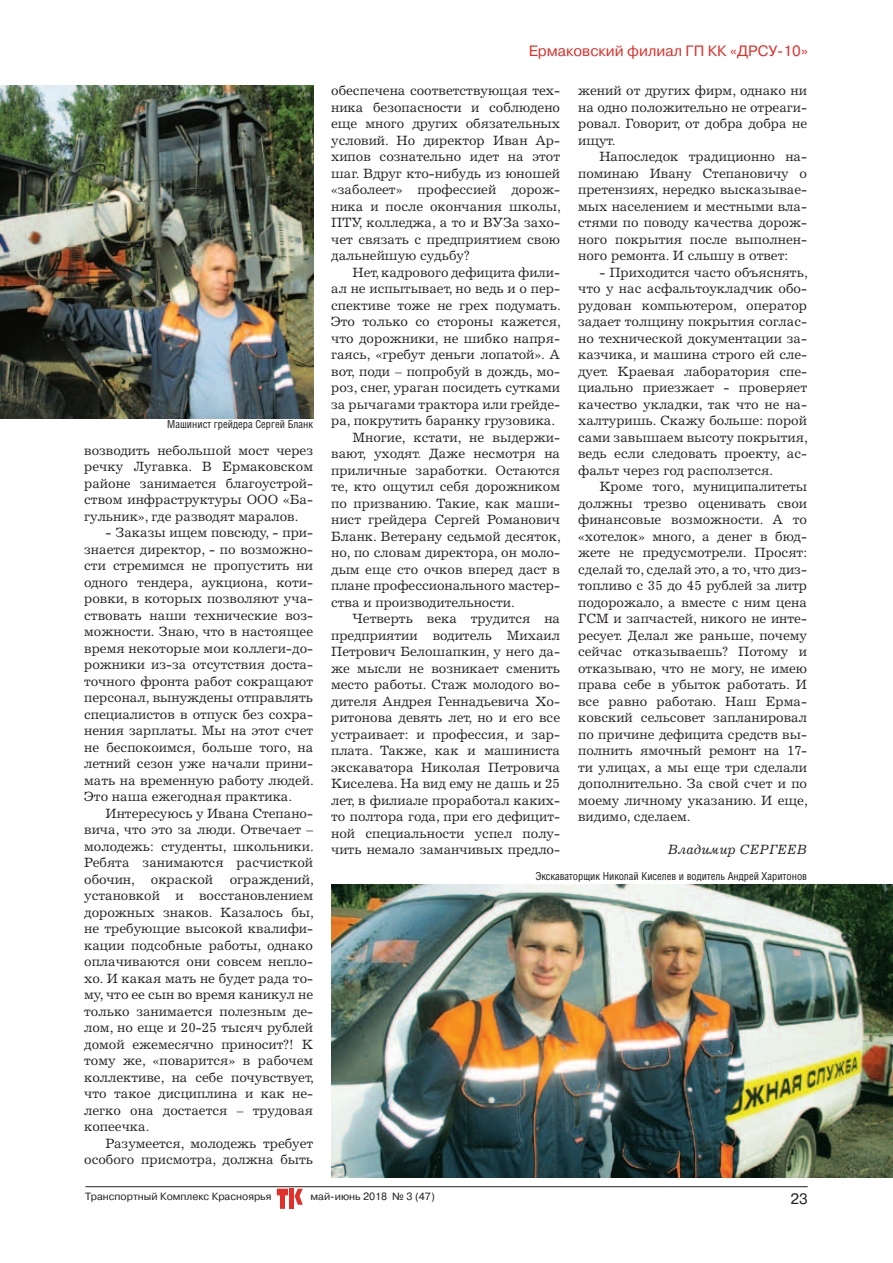
<style>
.page{position:relative;width:893px;height:1263px;background:#fff}
.page>*{position:absolute;margin:0;border:0;box-sizing:border-box;transform-origin:0 0}
.t1{font:15px "zn Pragmatica";color:#e12f2a}
.t2{font:15px "zn Pragmatica";color:#231f20}
.t3{font:13.5px/16.5px "zn Excelsior";color:#231f20;text-align:justify}
.t4{font:italic 13.5px "zn Excelsior";color:#231f20}
.t5{font:10.5px "zn Letterica";color:#231f20}
.t6{font:10.5px "zn Pragmatica";color:#231f20}
</style>
<div class="page">
<hr style="left:85px;top:1186px;width:723px;height:1px;background:#231f20">
<svg style="left:277px;top:1189px;width:11px;height:20px"></svg>
<div style="left:289px;top:1189px;width:5px;height:20px;background:#e12f2a"></div>
<svg style="left:295px;top:1189px;width:8px;height:16px"></svg>
<img style="left:331px;top:884px;width:562px;height:294px">
<img style="left:1px;top:85px;width:312px;height:333px">
<p class="t5" style="left:167px;top:418px;width:147px">Машинист грейдера Сергей Бланк</p>
<p class="t3" style="left:84px;top:442px;width:230px">возводить небольшой мост через речку Лугавка. В Ермаковском районе занимается благоустрой&shy;ством инфраструктуры ООО «Ба&shy;гульник», где разводят маралов.</p>
<p class="t3" style="left:84px;top:524px;width:231px;text-indent:21px">- Заказы ищем повсюду, - при&shy;знается директор, - по возможно&shy;сти стремимся не пропустить ни одного тендера, аукциона, коти&shy;ровки, в которых позволяют уча&shy;ствовать наши технические воз&shy;можности. Знаю, что в настоящее время некоторые мои коллеги-до&shy;рожники из-за отсутствия доста&shy;точного фронта работ сокращают персонал, вынуждены отправлять специалистов в отпуск без сохра&shy;нения зарплаты. Мы на этот счет не беспокоимся, больше того, на летний сезон уже начали прини&shy;мать на временную работу людей.<br>Это наша ежегодная практика.</p>
<p class="t3" style="left:84px;top:805px;width:231px;text-indent:21px">Интересуюсь у Ивана Степано&shy;вича, что это за люди. Отвечает – молодежь: студенты, школьники.<br>Ребята занимаются расчисткой обочин, окраской ограждений, установкой и восстановлением дорожных знаков. Казалось бы, не требующие высокой квалифи&shy;кации подсобные работы, однако оплачиваются они совсем непло&shy;хо. И какая мать не будет рада то&shy;му, что ее сын во время каникул не только занимается полезным де&shy;лом, но еще и 20-25 тысяч рублей домой ежемесячно приносит?! К тому же, «поварится» в рабочем коллективе, на себе почувствует, что такое дисциплина и как не&shy;легко она достается – трудовая копеечка.</p>
<p class="t3" style="left:84px;top:1135px;width:230px;text-align:right">Разумеется, молодежь требует особого присмотра, должна быть</p>
<p class="t1" style="left:529px;top:43px;width:281px">Ермаковский филиал ГП КК «ДРСУ-10»</p>
<p class="t3" style="left:331px;top:82px;width:231px">обеспечена соответствующая тех&shy;ника безопасности и соблюдено еще много других обязательных условий. Но директор Иван Ар&shy;хипов сознательно идет на этот шаг. Вдруг кто-нибудь из юношей «заболеет» профессией дорож&shy;ника и после окончания школы, ПТУ, колледжа, а то и ВУЗа захо&shy;чет связать с предприятием свою дальнейшую судьбу?</p>
<p class="t3" style="left:352px;top:264px;width:209px">Нет, кадрового дефицита фили-</p>
<p class="t3" style="left:331px;top:280px;width:230px">ал не испытывает, но ведь и о пер-</p>
<p class="t3" style="left:331px;top:297px;width:231px">спективе тоже не грех подумать.</p>
<p class="t3" style="left:331px;top:313px;width:231px">Это только со стороны кажется,</p>
<p class="t3" style="left:331px;top:330px;width:230px">что дорожники, не шибко напря-</p>
<p class="t3" style="left:331px;top:346px;width:230px">гаясь, «гребут деньги лопатой». А</p>
<p class="t3" style="left:331px;top:363px;width:230px">вот, поди – попробуй в дождь, мо-</p>
<p class="t3" style="left:331px;top:379px;width:230px">роз, снег, ураган посидеть сутками</p>
<p class="t3" style="left:331px;top:396px;width:230px">за рычагами трактора или грейде-</p>
<p class="t3" style="left:331px;top:412px;width:225px">ра, покрутить баранку грузовика.</p>
<p class="t3" style="left:352px;top:429px;width:209px">Многие, кстати, не выдержи-</p>
<p class="t3" style="left:331px;top:445px;width:230px">вают, уходят. Даже несмотря на</p>
<p class="t3" style="left:331px;top:462px;width:230px">приличные заработки. Остаются</p>
<p class="t3" style="left:331px;top:478px;width:230px">те, кто ощутил себя дорожником</p>
<p class="t3" style="left:331px;top:495px;width:230px">по призванию. Такие, как маши-</p>
<p class="t3" style="left:331px;top:511px;width:230px">нист грейдера Сергей Романович</p>
<p class="t3" style="left:331px;top:528px;width:231px">Бланк. Ветерану седьмой десяток,</p>
<p class="t3" style="left:331px;top:544px;width:230px">но, по словам директора, он моло-</p>
<p class="t3" style="left:331px;top:561px;width:230px">дым еще сто очков вперед даст в</p>
<p class="t3" style="left:331px;top:577px;width:230px">плане профессионального мастер-</p>
<p class="t3" style="left:331px;top:594px;width:185px">ства и производительности.</p>
<p class="t3" style="left:352px;top:610px;width:209px">Четверть века трудится на</p>
<p class="t3" style="left:331px;top:627px;width:230px">предприятии водитель Михаил</p>
<p class="t3" style="left:331px;top:643px;width:230px">Петрович Белошапкин, у него да-</p>
<p class="t3" style="left:331px;top:660px;width:230px">же мысли не возникает сменить</p>
<p class="t3" style="left:331px;top:676px;width:230px">место работы. Стаж молодого во-</p>
<p class="t3" style="left:331px;top:693px;width:230px">дителя Андрея Геннадьевича Хо-</p>
<p class="t3" style="left:331px;top:709px;width:230px">ритонова девять лет, но и его все</p>
<p class="t3" style="left:331px;top:726px;width:230px">устраивает: и профессия, и зар-</p>
<p class="t3" style="left:331px;top:742px;width:230px">плата. Также, как и машиниста</p>
<p class="t3" style="left:331px;top:759px;width:230px">экскаватора Николая Петровича</p>
<p class="t3" style="left:331px;top:775px;width:230px">Киселева. На вид ему не дашь и 25</p>
<p class="t3" style="left:331px;top:792px;width:230px">лет, в филиале проработал каких-</p>
<p class="t3" style="left:331px;top:808px;width:230px">то полтора года, при его дефицит-</p>
<p class="t3" style="left:331px;top:825px;width:230px">ной специальности успел полу-</p>
<p class="t3" style="left:331px;top:841px;width:230px">чить немало заманчивых предло-</p>
<p class="t3" style="left:578px;top:82px;width:230px">жений от других фирм, однако ни на одно положительно не отреаги&shy;ровал. Говорит, от добра добра не ищут.</p>
<p class="t3" style="left:578px;top:148px;width:230px;text-indent:21px">Напоследок традиционно на&shy;поминаю Ивану Степановичу о претензиях, нередко высказывае&shy;мых населением и местными вла&shy;стями по поводу качества дорож&shy;ного покрытия после выполнен&shy;ного ремонта. И слышу в ответ:</p>
<p class="t3" style="left:578px;top:264px;width:231px;text-indent:21px">- Приходится часто объяснять, что у нас асфальтоукладчик обо&shy;рудован компьютером, оператор задает толщину покрытия соглас&shy;но технической документации за&shy;казчика, и машина строго ей сле&shy;дует. Краевая лаборатория спе&shy;циально приезжает - проверяет качество укладки, так что не на&shy;халтуришь. Скажу больше: порой сами завышаем высоту покрытия, ведь если следовать проекту, ас&shy;фальт через год расползется.</p>
<p class="t3" style="left:578px;top:478px;width:231px;text-indent:21px">Кроме того, муниципалитеты должны трезво оценивать свои финансовые возможности. А то «хотелок» много, а денег в бюд&shy;жете не предусмотрели. Просят: сделай то, сделай это, а то, что диз&shy;топливо с 35 до 45 рублей за литр подорожало, а вместе с ним цена ГСМ и запчастей, никого не инте&shy;ресует. Делал же раньше, почему сейчас отказываешь? Потому и отказываю, что не могу, не имею права себе в убыток работать. И все равно работаю. Наш Ерма&shy;ковский сельсовет запланировал по причине дефицита средств вы&shy;полнить ямочный ремонт на 17- ти улицах, а мы еще три сделали дополнительно. За свой счет и по моему личному указанию. И еще, видимо, сделаем.</p>
<p class="t4" style="left:668px;top:842px;width:141px">Владимир СЕРГЕЕВ</p>
<p class="t5" style="left:535px;top:870px;width:273px">Экскаваторщик Николай Киселев и водитель Андрей Харитонов</p>
<p class="t6" style="left:85px;top:1191px;width:188px">Транспортный Комплекс Красноярья</p>
<p class="t6" style="left:311px;top:1191px;width:126px">май-июнь 2018 № 3 (47)</p>
<p class="t2" style="left:790px;top:1190px;width:19px">23</p>
</div>
